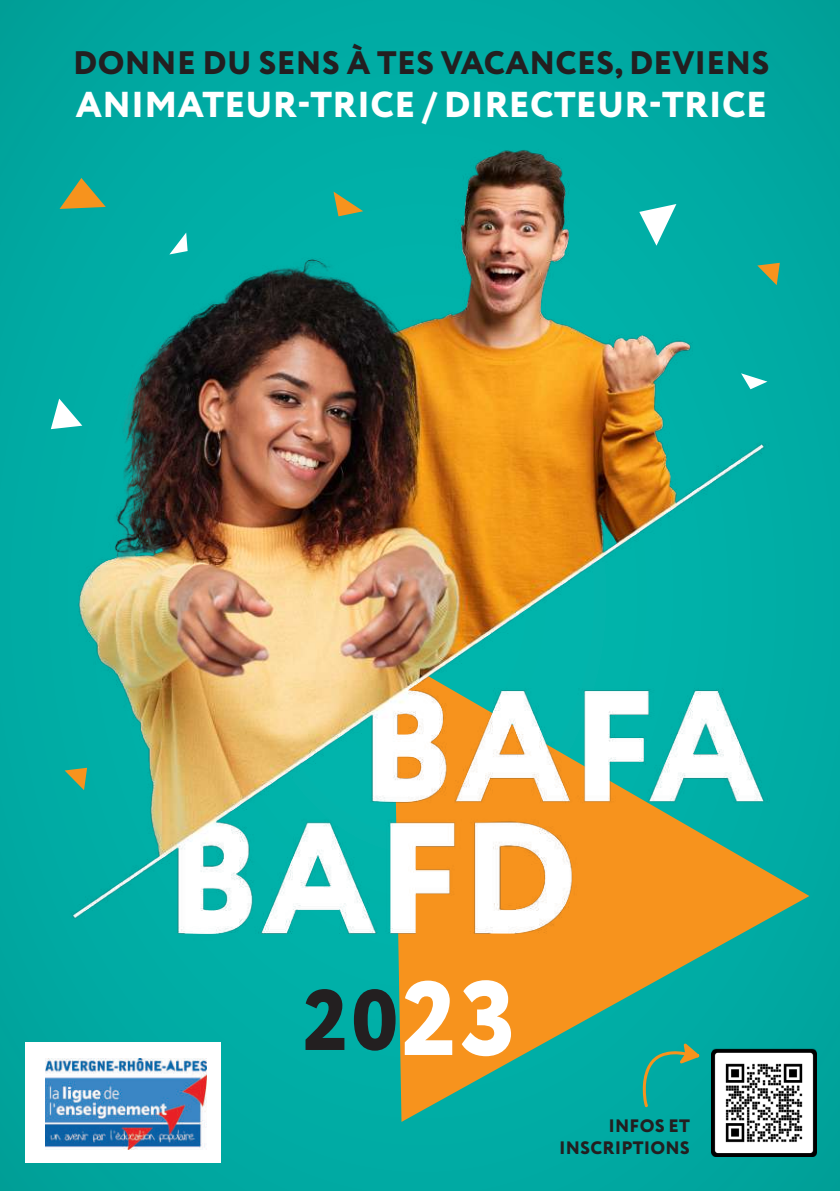
<style>
.page{position:relative;width:840px;height:1191px;background:#fff}
.page>*{position:absolute;margin:0;border:0;box-sizing:border-box;transform-origin:0 0}
.t1{font:800 86px "Circe";color:#231f20}
.t2{font:800 36px "Circe";letter-spacing:.01em;color:#fff}
.t3{font:800 32.4px "Circe";letter-spacing:.01em;color:#231f20}
.t4{font:800 18px/21.6px "Circe";letter-spacing:.01em;color:#231f20;text-align:right}
.s1{font-size:105px;color:#fff}
</style>
<div class="page">
<div style="left:0;top:0;width:839px;height:1191px;background:#00a9a2"></div>
<div style="left:25px;top:1042px;width:195px;height:120px;background:#fff"></div>
<img style="left:45px;top:1058px;width:161px;height:91px">
<svg style="left:393px;top:982px;width:415px;height:139px;background:#5ea170"></svg>
<img style="left:710px;top:1046px;width:106px;height:110px">
<svg style="left:642px;top:1043px;width:57px;height:65px;background:#1ca793"></svg>
<img style="left:39px;top:89px;width:777px;height:893px">
<svg style="left:756px;top:263px;width:23px;height:22px"></svg>
<svg style="left:639px;top:204px;width:37px;height:42px"></svg>
<svg style="left:59px;top:178px;width:47px;height:31px"></svg>
<svg style="left:333px;top:192px;width:30px;height:24px"></svg>
<svg style="left:169px;top:232px;width:18px;height:22px"></svg>
<svg style="left:65px;top:767px;width:22px;height:23px"></svg>
<svg style="left:740px;top:373px;width:27px;height:16px"></svg>
<svg style="left:51px;top:398px;width:31px;height:31px"></svg>
<p class="t3" style="left:73px;top:41px;width:697px">DONNE DU SENS À TES VACANCES, DEVIENS</p>
<p class="t2" style="left:76px;top:80px;width:692px">ANIMATEUR-TRICE / DIRECTEUR-TRICE</p>
<h1 class="t1" style="left:303px;top:962px;width:215px">20<span class="s1">23</span></h1>
<p class="t4" style="left:559px;top:1116px;width:132px">INFOS ET<br>INSCRIPTIONS</p>
</div>
